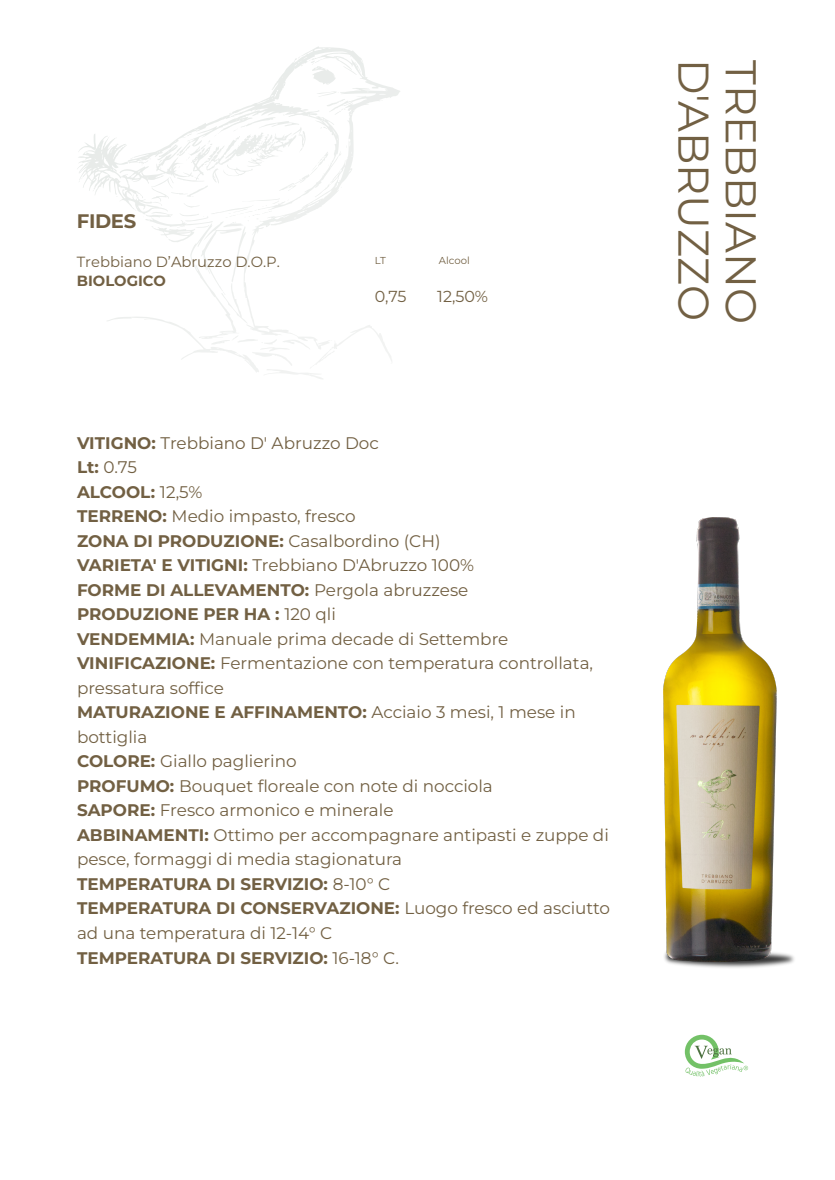
<style>
.page{position:relative;width:835px;height:1180px;background:#fff}
.page>*{position:absolute;margin:0;border:0;box-sizing:border-box;transform-origin:0 0}
.t1{font:42.98px "Montserrat";color:#726043}
.t2{font:700 19.56px "Montserrat";letter-spacing:-.015em;color:#726043}
.t3{font:16.8px/24.5px "Montserrat";color:#726043}
.t4{font:15.92px "Montserrat";color:#726043}
.t5{font:14.73px "Montserrat";color:#726043}
.t6{font:700 14.73px "Montserrat";color:#726043}
.t7{font:10.04px "Montserrat";color:#726043}
.s1{font-weight:700}
</style>
<div class="page">
<img style="left:666px;top:952px;width:128px;height:16px">
<img style="left:663px;top:518px;width:113px;height:443px">
<svg style="left:102px;top:46px;width:297px;height:118px"></svg>
<svg style="left:684px;top:1034px;width:64px;height:43px"></svg>
<p class="t2" style="left:77px;top:209px;width:61px">FIDES</p>
<p class="t5" style="left:77px;top:252px;width:204px">Trebbiano D’Abruzzo D.O.P.</p>
<p class="t6" style="left:77px;top:272px;width:91px">BIOLOGICO</p>
<p class="t7" style="left:375px;top:254px;width:13px">LT</p>
<p class="t7" style="left:439px;top:254px;width:32px">Alcool</p>
<p class="t4" style="left:375px;top:287px;width:33px">0,75</p>
<p class="t4" style="left:437px;top:287px;width:52px">12,50%</p>
<p class="t3" style="left:77px;top:430px;width:534px"><span class="s1">VITIGNO:</span> Trebbiano D' Abruzzo Doc<br><span class="s1">Lt:</span> 0.75<br><span class="s1">ALCOOL:</span> 12,5%<br><span class="s1">TERRENO:</span> Medio impasto, fresco<br><span class="s1">ZONA DI PRODUZIONE:</span> Casalbordino (CH)<br><span class="s1">VARIETA' E VITIGNI:</span> Trebbiano D'Abruzzo 100%<br><span class="s1">FORME DI ALLEVAMENTO:</span> Pergola abruzzese<br><span class="s1">PRODUZIONE PER HA :</span> 120 qli<br><span class="s1">VENDEMMIA:</span> Manuale prima decade di Settembre <span class="s1">VINIFICAZIONE:</span> Fermentazione con temperatura controllata, pressatura soffice<br><span class="s1">MATURAZIONE E AFFINAMENTO:</span> Acciaio 3 mesi, 1 mese in bottiglia<br><span class="s1">COLORE:</span> Giallo paglierino<br><span class="s1">PROFUMO:</span> Bouquet floreale con note di nocciola<br><span class="s1">SAPORE:</span> Fresco armonico e minerale<br><span class="s1">ABBINAMENTI:</span> Ottimo per accompagnare antipasti e zuppe di pesce, formaggi di media stagionatura<br><span class="s1">TEMPERATURA DI SERVIZIO:</span> 8-10° C<br><span class="s1">TEMPERATURA DI CONSERVAZIONE:</span> Luogo fresco ed asciutto ad una temperatura di 12-14° C<br><span class="s1">TEMPERATURA DI SERVIZIO:</span> 16-18° C.</p>
<h1 class="t1" style="left:720px;top:59px;width:263px;rotate:90deg">D'ABRUZZO</h1>
<h1 class="t1" style="left:767px;top:60px;width:266px;rotate:90deg">TREBBIANO</h1>
</div>
